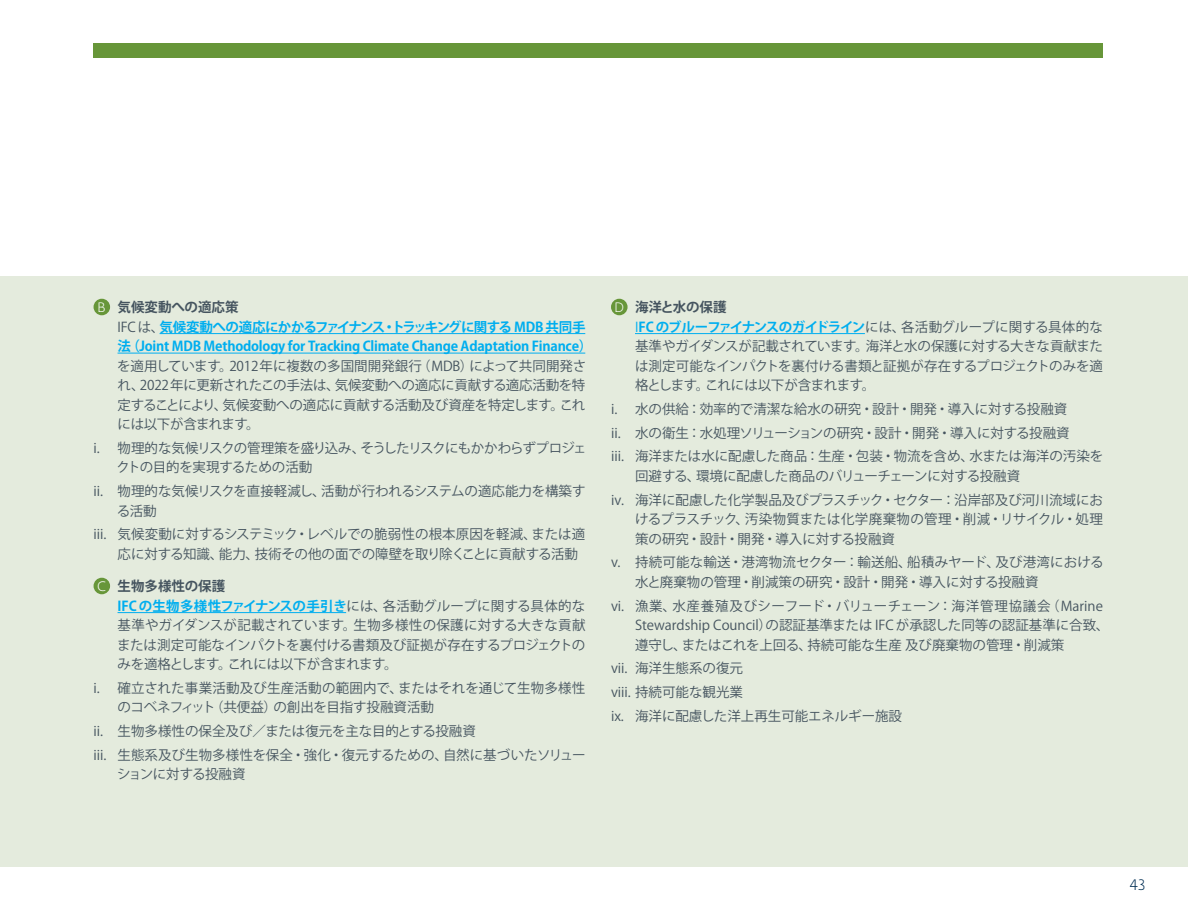
<style>
.page{position:relative;width:1188px;height:918px;background:#fff}
.page>*{position:absolute;margin:0;border:0;box-sizing:border-box;transform-origin:0 0}
.t1{font:300 15px "Fedra Sans Pro";color:#002e53}
.t2{font:13.5px/19.5px "Koz Go Pro";color:#45545f}
.t3{font:13.5px/19.5px "Koz Go Pro";letter-spacing:-.03em;color:#45545f}
.t4{font:700 13.5px/19.5px "Koz Go Pro";letter-spacing:-.015em;color:#00aeef}
.t5{font:13.5px "Koz Go Pro";letter-spacing:-.02em;color:#45545f}
.s1{font-family:"Fedra Sans Pro";font-weight:300;color:#fff}
.s2{color:#45545f}
.s3{font-weight:400;color:#45545f}
.s4{font-weight:700}
.s5{font-weight:700;color:#00aeef}
.s6{color:#00aeef}
</style>
<div class="page">
<div style="left:0;top:276px;width:1188px;height:591px;background:#e4ebdd"></div>
<div style="left:94px;top:299px;width:16px;height:16px;background:#679639;border-radius:50%"></div>
<div style="left:94px;top:578px;width:16px;height:16px;background:#679639;border-radius:50%"></div>
<div style="left:611px;top:299px;width:17px;height:16px;background:#679639;border-radius:50%"></div>
<div style="left:94px;top:43px;width:1009px;height:14px;background:#679639"></div>
<hr style="left:160px;top:333px;width:425px;height:1px;background:#00aeef">
<hr style="left:118px;top:353px;width:467px;height:1px;background:#00aeef">
<hr style="left:118px;top:612px;width:228px;height:1px;background:#00aeef">
<hr style="left:635px;top:333px;width:230px;height:1px;background:#00aeef">
<p class="t4" style="left:118px;top:298px;width:476px;text-indent:-20px"><span class="s1">B</span> <span class="s2">気候変動への適応策<br></span><span class="s3">IFC は、</span>気候変動への適応にかかるファイナンス・トラッキングに関する MDB 共同手法（Joint MDB Methodology for Tracking Climate Change Adaptation Finance）</p>
<p class="t2" style="left:117px;top:356px;width:470px;text-align:justify">を適用しています。2012年に複数の多国間開発銀行（MDB）によって共同開発され、2022年に更新されたこの手法は、気候変動への適応に貢献する適応活動を特定することにより、気候変動への適応に貢献する活動及び資産を特定します。これには以下が含まれます。</p>
<p class="t3" style="left:117px;top:439px;width:471px;text-indent:-23px">i. 物理的な気候リスクの管理策を盛り込み、そうしたリスクにもかかわらずプロジェクトの目的を実現するための活動</p>
<p class="t2" style="left:117px;top:482px;width:470px;text-indent:-23px">ii. 物理的な気候リスクを直接軽減し、活動が行われるシステムの適応能力を構築する活動</p>
<p class="t2" style="left:118px;top:525px;width:469px;text-indent:-24px">iii. 気候変動に対するシステミック・レベルでの脆弱性の根本原因を軽減、または適応に対する知識、能力、技術その他の面での障壁を取り除くことに貢献する活動</p>
<p class="t2" style="left:117px;top:577px;width:470px;text-indent:-20px"><span class="s1">C</span> <span class="s4">生物多様性の保護<br></span><span class="s5">IFC の生物多様性ファイナンスの手引き</span>には、各活動グループに関する具体的な基準やガイダンスが記載されています。生物多様性の保護に対する大きな貢献または測定可能なインパクトを裏付ける書類及び証拠が存在するプロジェクトのみを適格とします。これには以下が含まれます。</p>
<p class="t2" style="left:118px;top:678px;width:469px;text-indent:-24px">i. 確立された事業活動及び生産活動の範囲内で、またはそれを通じて生物多様性のコベネフィット（共便益）の創出を目指す投融資活動</p>
<p class="t2" style="left:94px;top:720px;width:494px;line-height:23.7px">ii. 生物多様性の保全及び／または復元を主な目的とする投融資<br>iii. 生態系及び生物多様性を保全・強化・復元するための、自然に基づいたソリュー</p>
<p class="t5" style="left:117px;top:766px;width:130px">ションに対する投融資</p>
<p class="t3" style="left:635px;top:298px;width:470px;text-indent:-21px"><span class="s1">D</span> <span class="s4">海洋と水の保護<br></span><span class="s6">I</span><span class="s5">FC のブルーファイナンスのガイドライン</span>には、各活動グループに関する具体的な基準やガイダンスが記載されています。海洋と水の保護に対する大きな貢献または測定可能なインパクトを裏付ける書類と証拠が存在するプロジェクトのみを適格とします。これには以下が含まれます。</p>
<p class="t2" style="left:611px;top:397px;width:494px;line-height:23.7px">i. 水の供給：効率的で清潔な給水の研究・設計・開発・導入に対する投融資<br>ii. 水の衛生：水処理ソリューションの研究・設計・開発・導入に対する投融資<br>iii. 海洋または水に配慮した商品：生産・包装・物流を含め、水または海洋の汚染を</p>
<p class="t2" style="left:611px;top:464px;width:494px;line-height:23.7px;text-indent:24px">回避する、環境に配慮した商品のバリューチェーンに対する投融資<br>iv. 海洋に配慮した化学製品及びプラスチック・セクター：沿岸部及び河川流域にお</p>
<p class="t2" style="left:635px;top:510px;width:469px">けるプラスチック、汚染物質または化学廃棄物の管理・削減・リサイクル・処理策の研究・設計・開発・導入に対する投融資</p>
<p class="t2" style="left:635px;top:553px;width:470px;text-indent:-24px">v. 持続可能な輸送・港湾物流セクター：輸送船、船積みヤード、及び港湾における水と廃棄物の管理・削減策の研究・設計・開発・導入に対する投融資</p>
<p class="t2" style="left:635px;top:596px;width:476px;text-indent:-24px">vi. 漁業、水産養殖及びシーフード・バリューチェーン：海洋管理協議会（Marine<br>Stewardship Council）の認証基準または IFC が承認した同等の認証基準に合致、遵守し、またはこれを上回る、持続可能な生産 及び廃棄物の管理・削減策</p>
<p class="t2" style="left:611px;top:657px;width:293px;line-height:23.7px">vii. 海洋生態系の復元<br>viii. 持続可能な観光業<br>ix. 海洋に配慮した洋上再生可能エネルギー施設</p>
<p class="t1" style="left:1130px;top:876px;width:17px">43</p>
</div>
